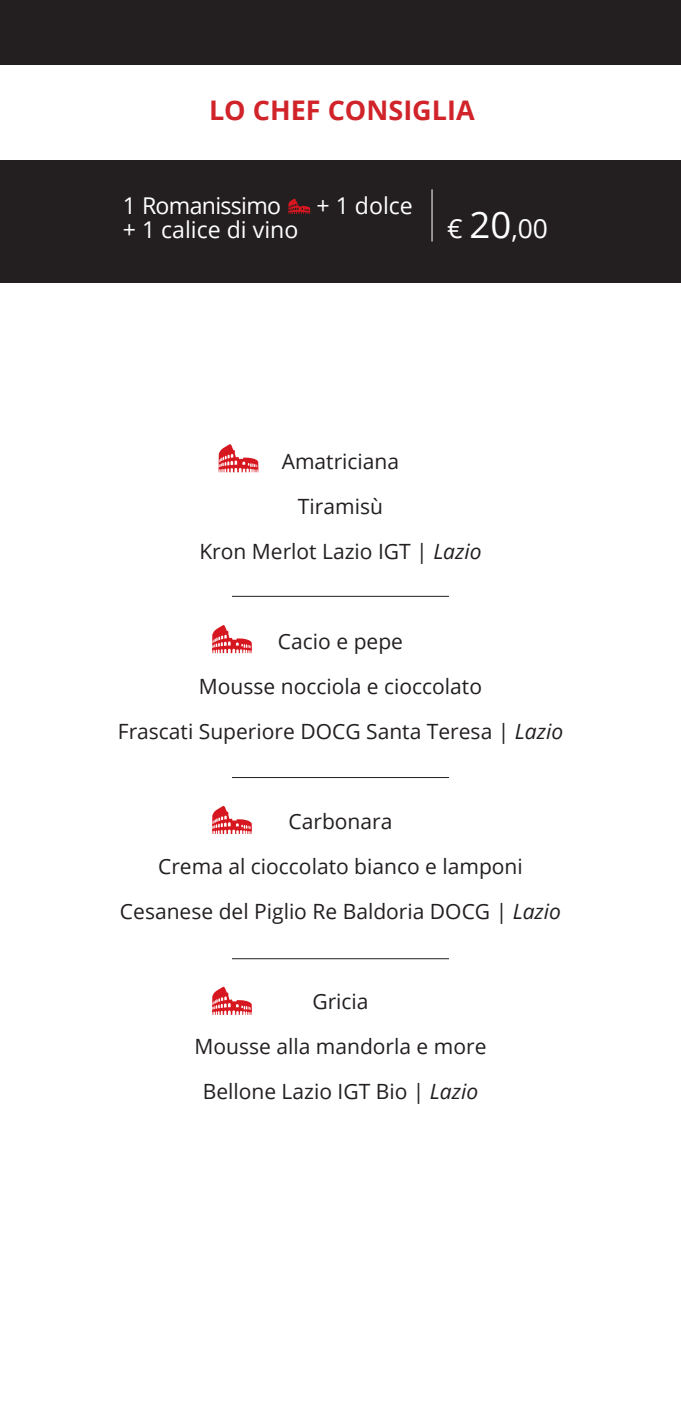
<style>
.page{position:relative;width:681px;height:1404px;background:#fff}
.page>*{position:absolute;margin:0;border:0;box-sizing:border-box;transform-origin:0 0}
.t1{font:700 27px "Open Sans";color:#d1232a}
.t2{font:26.4px "Open Sans";color:#fff}
.t3{font:23.1px "Open Sans";color:#fff}
.t4{font:23.1px "Open Sans";letter-spacing:-.03em;color:#fff}
.t5{font:21px "Open Sans";color:#231f20}
.s1{font-size:36.6px}
.s2{font-style:italic}
</style>
<div class="page">
<div style="left:0;top:161px;width:680px;height:122px;background:#231f20"></div>
<div style="left:0;top:0;width:680px;height:64px;background:#231f20"></div>
<hr style="left:232px;top:596px;width:217px;height:1px;background:#231f20">
<hr style="left:232px;top:777px;width:217px;height:1px;background:#231f20">
<hr style="left:232px;top:958px;width:217px;height:1px;background:#231f20">
<hr style="left:431px;top:189px;width:1px;height:52px;background:#fff">
<svg style="left:218px;top:444px;width:40px;height:28px"></svg>
<svg style="left:212px;top:625px;width:40px;height:28px"></svg>
<svg style="left:212px;top:805px;width:40px;height:28px"></svg>
<svg style="left:212px;top:986px;width:40px;height:28px"></svg>
<svg style="left:288px;top:198px;width:22px;height:16px"></svg>
<p class="t1" style="left:209px;top:91px;width:267px">LO CHEF CONSIGLIA</p>
<p class="t4" style="left:123px;top:189px;width:160px">1 Romanissimo</p>
<p class="t3" style="left:316px;top:189px;width:98px">+ 1 dolce</p>
<p class="t3" style="left:123px;top:213px;width:177px">+ 1 calice di vino</p>
<p class="t2" style="left:447px;top:210px;width:102px">€ <span class="s1">20</span>,00</p>
<p class="t5" style="left:281px;top:447px;width:119px">Amatriciana</p>
<p class="t5" style="left:298px;top:492px;width:86px">Tiramisù</p>
<p class="t5" style="left:199px;top:537px;width:284px">Kron Merlot Lazio IGT | <span class="s2">Lazio</span></p>
<p class="t5" style="left:278px;top:627px;width:126px">Cacio e pepe</p>
<p class="t5" style="left:199px;top:672px;width:284px">Mousse nocciola e cioccolato</p>
<p class="t5" style="left:118px;top:717px;width:446px">Frascati Superiore DOCG Santa Teresa | <span class="s2">Lazio</span></p>
<p class="t5" style="left:288px;top:807px;width:105px">Carbonara</p>
<p class="t5" style="left:158px;top:852px;width:366px">Crema al cioccolato bianco e lamponi</p>
<p class="t5" style="left:120px;top:897px;width:442px">Cesanese del Piglio Re Baldoria DOCG | <span class="s2">Lazio</span></p>
<p class="t5" style="left:312px;top:987px;width:58px">Gricia</p>
<p class="t5" style="left:194px;top:1032px;width:293px">Mousse alla mandorla e more</p>
<p class="t5" style="left:203px;top:1077px;width:277px">Bellone Lazio IGT Bio | <span class="s2">Lazio</span></p>
</div>
